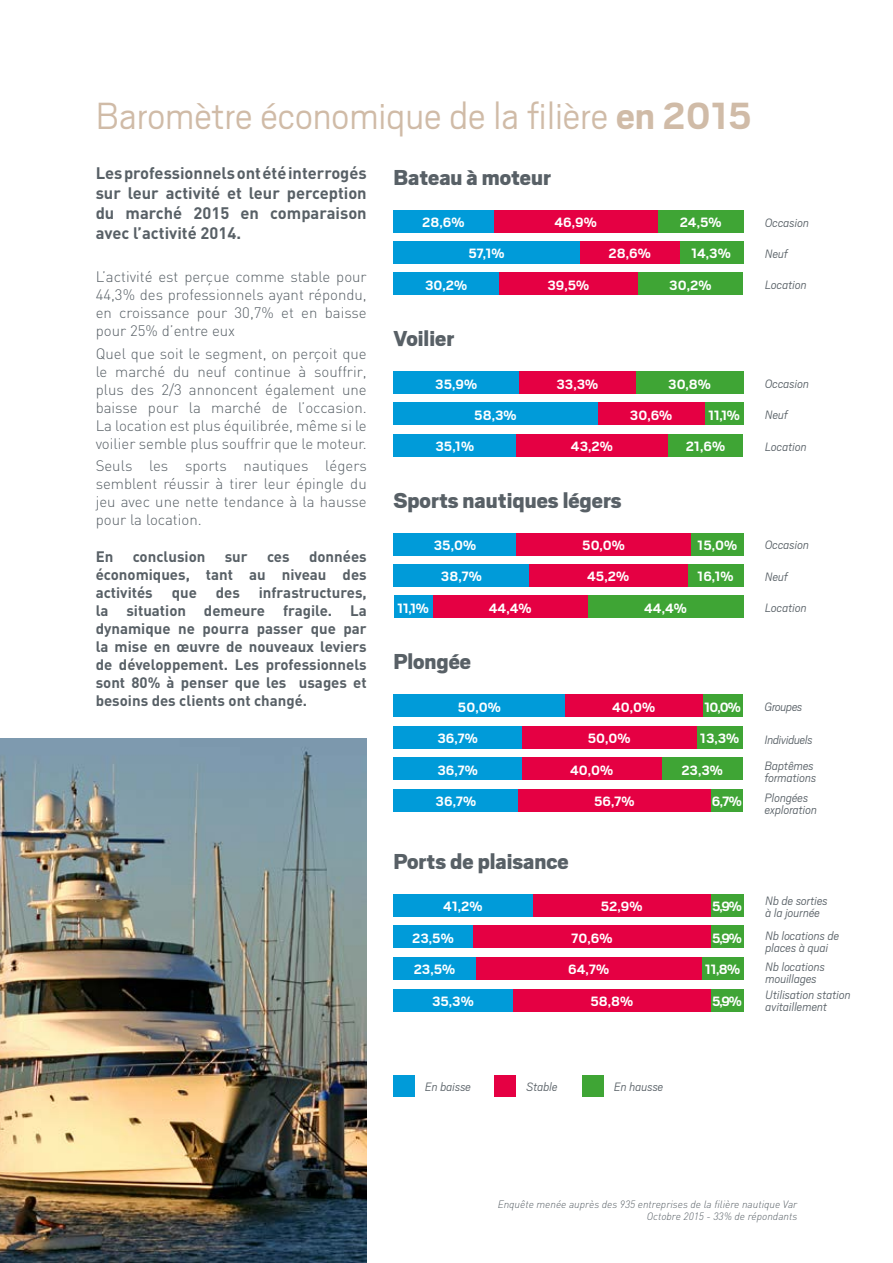
<style>
.page{position:relative;width:893px;height:1263px;background:#fff}
.page>*{position:absolute;margin:0;border:0;box-sizing:border-box;transform-origin:0 0}
.t1{font:300 42px "Scout";color:#d0bba7}
.t2{font:900 24px "Scout";color:#586066}
.t3{font:700 16.5px/19.8px "DIN";color:#586066;text-align:justify}
.t4{font:300 15px/18px "DIN";color:#586066;text-align:justify}
.t5{font:700 15px/18px "DIN";color:#586066;text-align:justify}
.t6{font:700 15px/31.5px "Scout";color:#fff}
.t7{font:italic 300 13.5px/12px "Scout";color:#586066}
.t8{font:italic 300 13.5px/26.4px "Scout";letter-spacing:-.02em;color:#586066}
.t9{font:italic 300 10.5px/12.6px "DIN";color:#586066;text-align:right}
.s1{font-weight:700}
</style>
<div class="page">
<img style="left:0;top:738px;width:367px;height:525px">
<div style="left:658px;top:210px;width:85px;height:22px;background:#3fa535"></div>
<div style="left:678px;top:241px;width:65px;height:23px;background:#3fa535"></div>
<div style="left:637px;top:272px;width:106px;height:23px;background:#3fa535"></div>
<div style="left:493px;top:210px;width:165px;height:22px;background:#e50043"></div>
<div style="left:580px;top:241px;width:100px;height:23px;background:#e50043"></div>
<div style="left:499px;top:272px;width:138px;height:23px;background:#e50043"></div>
<div style="left:393px;top:210px;width:100px;height:22px;background:#009bd9"></div>
<div style="left:393px;top:241px;width:187px;height:23px;background:#009bd9"></div>
<div style="left:393px;top:272px;width:106px;height:23px;background:#009bd9"></div>
<div style="left:636px;top:371px;width:107px;height:23px;background:#3fa535"></div>
<div style="left:705px;top:403px;width:38px;height:22px;background:#3fa535"></div>
<div style="left:667px;top:434px;width:76px;height:22px;background:#3fa535"></div>
<div style="left:519px;top:371px;width:117px;height:23px;background:#e50043"></div>
<div style="left:597px;top:403px;width:108px;height:22px;background:#e50043"></div>
<div style="left:516px;top:434px;width:151px;height:22px;background:#e50043"></div>
<div style="left:393px;top:371px;width:126px;height:23px;background:#009bd9"></div>
<div style="left:393px;top:403px;width:204px;height:22px;background:#009bd9"></div>
<div style="left:393px;top:434px;width:123px;height:22px;background:#009bd9"></div>
<div style="left:691px;top:533px;width:52px;height:22px;background:#3fa535"></div>
<div style="left:687px;top:564px;width:56px;height:23px;background:#3fa535"></div>
<div style="left:588px;top:595px;width:155px;height:23px;background:#3fa535"></div>
<div style="left:516px;top:533px;width:175px;height:22px;background:#e50043"></div>
<div style="left:529px;top:564px;width:158px;height:23px;background:#e50043"></div>
<div style="left:432px;top:595px;width:156px;height:23px;background:#e50043"></div>
<div style="left:394px;top:533px;width:122px;height:22px;background:#009bd9"></div>
<div style="left:394px;top:564px;width:135px;height:23px;background:#009bd9"></div>
<div style="left:394px;top:595px;width:38px;height:23px;background:#009bd9"></div>
<div style="left:702px;top:694px;width:41px;height:23px;background:#3fa535"></div>
<div style="left:696px;top:726px;width:47px;height:23px;background:#3fa535"></div>
<div style="left:661px;top:757px;width:82px;height:23px;background:#3fa535"></div>
<div style="left:711px;top:789px;width:32px;height:23px;background:#3fa535"></div>
<div style="left:565px;top:694px;width:137px;height:23px;background:#e50043"></div>
<div style="left:522px;top:726px;width:174px;height:23px;background:#e50043"></div>
<div style="left:522px;top:757px;width:139px;height:23px;background:#e50043"></div>
<div style="left:518px;top:789px;width:193px;height:23px;background:#e50043"></div>
<div style="left:394px;top:694px;width:171px;height:23px;background:#009bd9"></div>
<div style="left:394px;top:726px;width:128px;height:23px;background:#009bd9"></div>
<div style="left:394px;top:757px;width:128px;height:23px;background:#009bd9"></div>
<div style="left:394px;top:789px;width:124px;height:23px;background:#009bd9"></div>
<div style="left:711px;top:894px;width:32px;height:23px;background:#3fa535"></div>
<div style="left:711px;top:925px;width:32px;height:23px;background:#3fa535"></div>
<div style="left:711px;top:989px;width:32px;height:22px;background:#3fa535"></div>
<div style="left:702px;top:957px;width:41px;height:23px;background:#3fa535"></div>
<div style="left:532px;top:894px;width:179px;height:23px;background:#e50043"></div>
<div style="left:473px;top:925px;width:238px;height:23px;background:#e50043"></div>
<div style="left:476px;top:957px;width:226px;height:23px;background:#e50043"></div>
<div style="left:512px;top:989px;width:199px;height:22px;background:#e50043"></div>
<div style="left:393px;top:894px;width:139px;height:23px;background:#009bd9"></div>
<div style="left:393px;top:925px;width:80px;height:23px;background:#009bd9"></div>
<div style="left:393px;top:957px;width:83px;height:23px;background:#009bd9"></div>
<div style="left:393px;top:989px;width:119px;height:22px;background:#009bd9"></div>
<div style="left:393px;top:1075px;width:22px;height:22px;background:#009bd9"></div>
<div style="left:495px;top:1075px;width:21px;height:22px;background:#e50043"></div>
<div style="left:582px;top:1075px;width:22px;height:22px;background:#3fa535"></div>
<h1 class="t1" style="left:96px;top:89px;width:658px">Baromètre économique de la filière <span class="s1">en 2015</span></h1>
<p class="t3" style="left:96px;top:163px;width:273px">Les professionnels ont été interrogés sur leur activité et leur perception du marché 2015 en comparaison avec l’activité 2014.</p>
<p class="t4" style="left:96px;top:268px;width:273px">L’activité est perçue comme stable pour 44,3% des professionnels ayant répondu, en croissance pour 30,7% et en baisse pour 25% d’entre eux</p>
<p class="t4" style="left:96px;top:344px;width:273px">Quel que soit le segment, on perçoit que le marché du neuf continue à souffrir, plus des 2/3 annoncent également une baisse pour la marché de l’occasion.<br>La location est plus équilibrée, même si le voilier semble plus souffrir que le moteur.</p>
<p class="t4" style="left:96px;top:456px;width:273px">Seuls les sports nautiques légers semblent réussir à tirer leur épingle du jeu avec une nette tendance à la hausse pour la location.</p>
<p class="t5" style="left:96px;top:547px;width:19px">En</p>
<p class="t5" style="left:133px;top:547px;width:74px">conclusion</p>
<p class="t5" style="left:225px;top:547px;width:24px">sur</p>
<p class="t5" style="left:267px;top:547px;width:24px">ces</p>
<h2 class="t2" style="left:393px;top:162px;width:159px">Bateau à moteur</h2>
<p class="t6" style="left:422px;top:206px;width:44px">28,6%</p>
<p class="t6" style="left:554px;top:206px;width:44px">46,9%</p>
<p class="t6" style="left:680px;top:206px;width:43px">24,5%</p>
<p class="t6" style="left:691px;top:237px;width:41px">14,3%</p>
<p class="t6" style="left:669px;top:269px;width:44px">30,2%</p>
<p class="t6" style="left:468px;top:237px;width:38px">57,1%</p>
<p class="t6" style="left:608px;top:237px;width:44px">28,6%</p>
<p class="t6" style="left:425px;top:269px;width:44px">30,2%</p>
<p class="t6" style="left:547px;top:269px;width:43px">39,5%</p>
<h2 class="t2" style="left:393px;top:323px;width:62px">Voilier</h2>
<p class="t6" style="left:435px;top:367px;width:43px">35,9%</p>
<p class="t6" style="left:474px;top:399px;width:44px">58,3%</p>
<p class="t6" style="left:435px;top:430px;width:40px">35,1%</p>
<p class="t6" style="left:556px;top:367px;width:43px">33,3%</p>
<p class="t6" style="left:668px;top:367px;width:44px">30,8%</p>
<p class="t6" style="left:708px;top:399px;width:33px">11,1%</p>
<p class="t6" style="left:686px;top:430px;width:41px">21,6%</p>
<p class="t6" style="left:630px;top:399px;width:44px">30,6%</p>
<p class="t6" style="left:571px;top:430px;width:43px">43,2%</p>
<h2 class="t2" style="left:393px;top:484px;width:230px">Sports nautiques légers</h2>
<p class="t6" style="left:434px;top:529px;width:50px;text-align:center">35,0%<br>38,7%</p>
<p class="t6" style="left:582px;top:529px;width:48px;text-align:center">50,0%<br>45,2%</p>
<p class="t6" style="left:697px;top:529px;width:42px">15,0%<br>16,1%</p>
<p class="t5" style="left:96px;top:547px;width:273px;text-indent:213px">données économiques, tant au niveau des activités</p>
<p class="t5" style="left:96px;top:583px;width:273px;text-indent:163px">infrastructures, la situation demeure fragile. La dynamique ne pourra passer que par la mise en œuvre de nouveaux leviers de développement. Les professionnels sont 80% à penser que les usages et besoins des clients ont changé.</p>
<p class="t5" style="left:172px;top:583px;width:27px">que</p>
<p class="t5" style="left:216px;top:583px;width:26px">des</p>
<p class="t6" style="left:397px;top:591px;width:33px">11,1%</p>
<p class="t6" style="left:489px;top:591px;width:44px">44,4%</p>
<p class="t6" style="left:644px;top:591px;width:44px">44,4%</p>
<h2 class="t2" style="left:393px;top:646px;width:79px">Plongée</h2>
<p class="t6" style="left:436px;top:690px;width:67px;text-indent:22px">50,0%<br>36,7%<br>36,7%<br>36,7%</p>
<p class="t6" style="left:612px;top:690px;width:45px">40,0%</p>
<p class="t6" style="left:588px;top:722px;width:44px">50,0%</p>
<p class="t6" style="left:570px;top:754px;width:45px">40,0%</p>
<p class="t6" style="left:594px;top:785px;width:42px">56,7%</p>
<p class="t6" style="left:704px;top:690px;width:38px">10,0%</p>
<p class="t6" style="left:700px;top:722px;width:41px">13,3%</p>
<p class="t6" style="left:681px;top:754px;width:43px">23,3%</p>
<p class="t6" style="left:712px;top:785px;width:32px">6,7%</p>
<h2 class="t2" style="left:393px;top:846px;width:177px">Ports de plaisance</h2>
<p class="t6" style="left:412px;top:890px;width:72px;text-indent:31px">41,2%<br>23,5%<br>23,5%</p>
<p class="t6" style="left:432px;top:985px;width:43px">35,3%</p>
<p class="t6" style="left:568px;top:890px;width:76px;text-indent:33px">52,9%<br>70,6%<br>64,7%</p>
<p class="t6" style="left:590px;top:985px;width:44px">58,8%</p>
<p class="t6" style="left:712px;top:890px;width:31px">5,9%<br>5,9%</p>
<p class="t6" style="left:705px;top:953px;width:37px">11,8%</p>
<p class="t6" style="left:712px;top:985px;width:31px">5,9%</p>
<p class="t7" style="left:765px;top:216px;width:45px">Occasion</p>
<p class="t7" style="left:765px;top:247px;width:24px">Neuf</p>
<p class="t7" style="left:765px;top:278px;width:43px">Location</p>
<p class="t7" style="left:765px;top:377px;width:45px">Occasion</p>
<p class="t7" style="left:765px;top:408px;width:24px">Neuf</p>
<p class="t7" style="left:765px;top:440px;width:43px">Location</p>
<p class="t7" style="left:765px;top:539px;width:45px">Occasion</p>
<p class="t7" style="left:765px;top:570px;width:24px">Neuf</p>
<p class="t7" style="left:765px;top:601px;width:43px">Location</p>
<p class="t8" style="left:765px;top:693px;width:39px">Groupes</p>
<p class="t8" style="left:765px;top:725px;width:51px">Individuels<br>Baptêmes</p>
<p class="t7" style="left:765px;top:767px;width:53px;line-height:20.2px">formations<br>Plongées</p>
<p class="t7" style="left:765px;top:803px;width:54px">exploration</p>
<p class="t7" style="left:765px;top:894px;width:64px">Nb de sorties à la journée</p>
<p class="t7" style="left:765px;top:929px;width:75px">Nb locations de places à quai</p>
<p class="t7" style="left:765px;top:960px;width:61px">Nb locations mouillages</p>
<p class="t7" style="left:765px;top:988px;width:87px">Utilisation station avitaillement</p>
<p class="t7" style="left:425px;top:1080px;width:47px">En baisse</p>
<p class="t7" style="left:526px;top:1080px;width:33px">Stable</p>
<p class="t7" style="left:614px;top:1080px;width:51px">En hausse</p>
<p class="t9" style="left:498px;top:1197px;width:301px">Enquête menée auprès des 935 entreprises de la filière nautique Var<br>Octobre 2015 - 33% de répondants</p>
</div>
